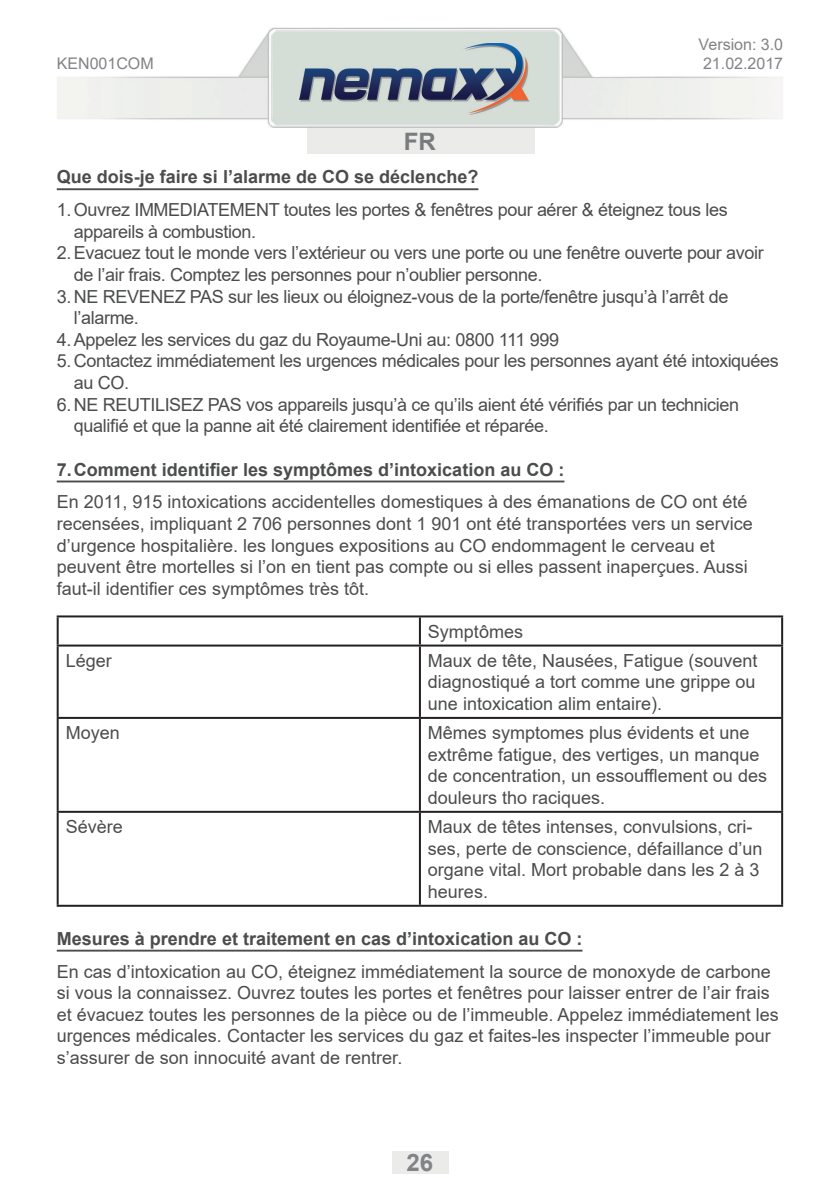
<style>
.page{position:relative;width:840px;height:1191px;background:#fff}
.page>*{position:absolute;margin:0;border:0;box-sizing:border-box;transform-origin:0 0}
.t1{font:700 24px "Arial";color:#818386}
.t2{font:700 24px "Arial";color:#797b7e}
.t3{font:18px/21.6px "Arial";color:#4b4c4d}
.t4{font:18px "Arial";letter-spacing:-.02em;color:#4b4c4d}
.t5{font:700 18px "Arial";color:#4b4c4d}
.t6{font:16px "Arial";color:#818386}
</style>
<div class="page">
<div style="left:307px;top:125px;width:227px;height:29px;background:#ebebea"></div>
<img style="left:57px;top:27px;width:725px;height:101px">
<img style="left:300px;top:43px;width:229px;height:71px">
<div style="left:391px;top:1151px;width:57px;height:23px;background:#ebebea"></div>
<hr style="left:57px;top:188px;width:421px;height:2px;background:#4b4c4d">
<hr style="left:57px;top:480px;width:507px;height:2px;background:#4b4c4d">
<hr style="left:57px;top:615px;width:362px;height:2px;background:#231f20">
<hr style="left:57px;top:617px;width:2px;height:27px;background:#231f20">
<hr style="left:419px;top:615px;width:363px;height:2px;background:#231f20">
<hr style="left:418px;top:617px;width:2px;height:27px;background:#231f20">
<hr style="left:780px;top:617px;width:2px;height:27px;background:#231f20">
<hr style="left:57px;top:644px;width:362px;height:2px;background:#231f20">
<hr style="left:57px;top:646px;width:2px;height:71px;background:#231f20">
<hr style="left:419px;top:644px;width:363px;height:2px;background:#231f20">
<hr style="left:418px;top:646px;width:2px;height:71px;background:#231f20">
<hr style="left:780px;top:646px;width:2px;height:71px;background:#231f20">
<hr style="left:57px;top:717px;width:362px;height:2px;background:#231f20">
<hr style="left:57px;top:719px;width:2px;height:92px;background:#231f20">
<hr style="left:419px;top:717px;width:363px;height:2px;background:#231f20">
<hr style="left:418px;top:719px;width:2px;height:92px;background:#231f20">
<hr style="left:780px;top:719px;width:2px;height:92px;background:#231f20">
<hr style="left:57px;top:811px;width:362px;height:2px;background:#231f20">
<hr style="left:57px;top:813px;width:2px;height:91px;background:#231f20">
<hr style="left:419px;top:811px;width:363px;height:2px;background:#231f20">
<hr style="left:418px;top:813px;width:2px;height:91px;background:#231f20">
<hr style="left:780px;top:813px;width:2px;height:91px;background:#231f20">
<hr style="left:57px;top:904px;width:362px;height:2px;background:#231f20">
<hr style="left:419px;top:904px;width:363px;height:2px;background:#231f20">
<hr style="left:57px;top:949px;width:525px;height:2px;background:#4b4c4d">
<p class="t6" style="left:698px;top:33px;width:86px">Version: 3.0</p>
<p class="t6" style="left:57px;top:52px;width:98px">KEN001COM</p>
<p class="t6" style="left:702px;top:52px;width:82px">21.02.2017</p>
<h1 class="t2" style="left:404px;top:125px;width:33px">FR</h1>
<p class="t5" style="left:57px;top:164px;width:423px">Que dois-je faire si l’alarme de CO se déclenche?</p>
<p class="t4" style="left:57px;top:197px;width:672px">1.Ouvrez IMMEDIATEMENT toutes les portes &amp; fenêtres pour aérer &amp; éteignez tous les</p>
<p class="t4" style="left:74px;top:219px;width:184px">appareils à combustion.</p>
<p class="t4" style="left:57px;top:241px;width:708px">2.Evacuez tout le monde vers l’extérieur ou vers une porte ou une fenêtre ouverte pour avoir</p>
<p class="t4" style="left:74px;top:262px;width:470px">de l’air frais. Comptez les personnes pour n’oublier personne.</p>
<p class="t4" style="left:57px;top:284px;width:673px">3.NE REVENEZ PAS sur les lieux ou éloignez-vous de la porte/fenêtre jusqu’à l’arrêt de</p>
<p class="t3" style="left:74px;top:307px;width:67px">l’alarme.</p>
<p class="t4" style="left:57px;top:327px;width:503px">4.Appelez les services du gaz du Royaume-Uni au: 0800 111 999</p>
<p class="t4" style="left:57px;top:349px;width:723px">5.Contactez immédiatement les urgences médicales pour les personnes ayant été intoxiquées</p>
<p class="t3" style="left:74px;top:372px;width:57px">au CO.</p>
<p class="t4" style="left:57px;top:392px;width:683px">6.NE REUTILISEZ PAS vos appareils jusqu’à ce qu’ils aient été vérifiés par un technicien</p>
<p class="t4" style="left:74px;top:413px;width:476px">qualifié et que la panne ait été clairement identifiée et réparée.</p>
<p class="t5" style="left:57px;top:456px;width:509px">7.Comment identifier les symptômes d’intoxication au CO :</p>
<p class="t3" style="left:57px;top:491px;width:697px">En 2011, 915 intoxications accidentelles domestiques à des émanations de CO ont été recensées, impliquant 2 706 personnes dont 1 901 ont été transportées vers un service d’urgence hospitalière. les longues expositions au CO endommagent le cerveau et peuvent être mortelles si l’on en tient pas compte ou si elles passent inaperçues. Aussi faut-il identifier ces symptômes très tôt.</p>
<p class="t3" style="left:427px;top:620px;width:97px">Symptômes</p>
<p class="t3" style="left:66px;top:649px;width:48px">Léger</p>
<p class="t3" style="left:427px;top:649px;width:331px;text-align:justify">Maux de tête, Nausées, Fatigue (souvent diagnostiqué a tort comme une grippe ou une intoxication alim entaire).</p>
<p class="t3" style="left:66px;top:722px;width:56px">Moyen</p>
<p class="t3" style="left:427px;top:722px;width:340px">Mêmes symptomes plus évidents et une extrême fatigue, des vertiges, un manque de concentration, un essoufflement ou des douleurs tho raciques.</p>
<p class="t3" style="left:66px;top:815px;width:59px">Sévère</p>
<p class="t3" style="left:427px;top:815px;width:336px">Maux de têtes intenses, convulsions, cri&shy;ses, perte de conscience, défaillance d’un organe vital. Mort probable dans les 2 à 3 heures.</p>
<p class="t5" style="left:57px;top:925px;width:527px">Mesures à prendre et traitement en cas d’intoxication au CO :</p>
<p class="t3" style="left:57px;top:960px;width:723px">En cas d’intoxication au CO, éteignez immédiatement la source de monoxyde de carbone si vous la connaissez. Ouvrez toutes les portes et fenêtres pour laisser entrer de l’air frais et évacuez toutes les personnes de la pièce ou de l’immeuble. Appelez immédiatement les urgences médicales. Contacter les services du gaz et faites-les inspecter l’immeuble pour s’assurer de son innocuité avant de rentrer.</p>
<h1 class="t1" style="left:406px;top:1146px;width:28px">26</h1>
</div>
